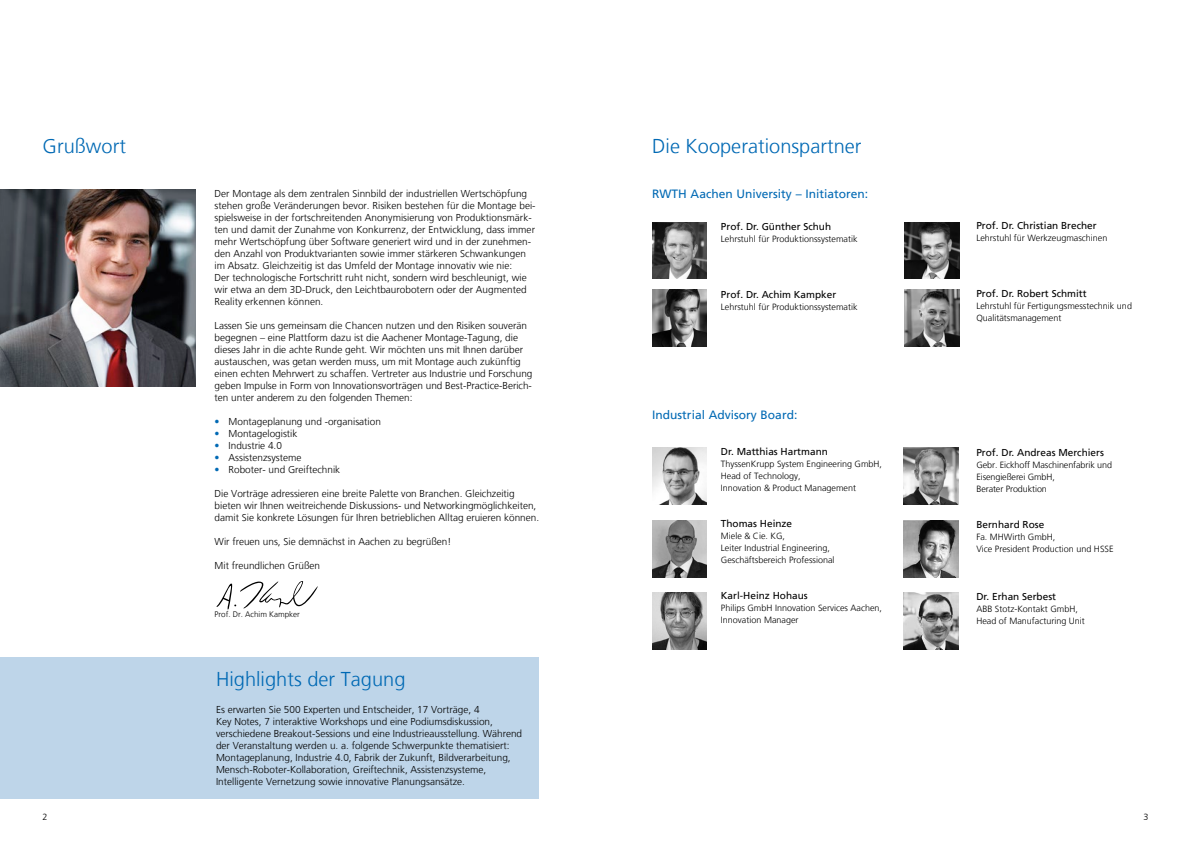
<style>
.page{position:relative;width:1191px;height:842px;background:#fff}
.page>*{position:absolute;margin:0;border:0;box-sizing:border-box;transform-origin:0 0}
.t1{font:300 20px "Frutiger LT";color:#0069b4}
.t2{font:12px "Frutiger LT";color:#0069b4}
.t3{font:300 10px/12px "Frutiger LT";color:#000}
.t4{font:10px "Frutiger LT";color:#000}
.t5{font:300 9px/12px "Frutiger LT";color:#000}
.t6{font:300 8px "Frutiger LT";color:#000}
.s1{color:#0069b4}
</style>
<div class="page">
<div style="left:0;top:658px;width:538px;height:141px;background:#bed5e9"></div>
<img style="left:0;top:189px;width:195px;height:198px">
<svg style="left:216px;top:581px;width:102px;height:29px"></svg>
<img style="left:652px;top:222px;width:54px;height:57px">
<img style="left:904px;top:222px;width:55px;height:57px">
<img style="left:652px;top:447px;width:54px;height:57px">
<img style="left:652px;top:289px;width:54px;height:57px">
<img style="left:652px;top:521px;width:54px;height:56px">
<img style="left:904px;top:521px;width:54px;height:56px">
<img style="left:904px;top:592px;width:54px;height:57px">
<img style="left:904px;top:447px;width:54px;height:57px">
<img style="left:904px;top:289px;width:55px;height:57px">
<img style="left:652px;top:592px;width:54px;height:57px">
<h1 class="t1" style="left:43px;top:135px;width:85px">Grußwort</h1>
<p class="t3" style="left:214px;top:187px;width:322px">Der Montage als dem zentralen Sinnbild der industriellen Wertschöpfung stehen große Veränderungen bevor. Risiken bestehen für die Montage bei&shy;spielsweise in der fortschreitenden Anonymisierung von Produktionsmärk&shy;ten und damit der Zunahme von Konkurrenz, der Entwicklung, dass immer mehr Wertschöpfung über Software generiert wird und in der zunehmen&shy;den Anzahl von Produktvarianten sowie immer stärkeren Schwankungen im Absatz. Gleichzeitig ist das Umfeld der Montage innovativ wie nie:<br>Der technologische Fortschritt ruht nicht, sondern wird beschleunigt, wie wir etwa an dem 3D-Druck, den Leichtbaurobotern oder der Augmented Reality erkennen können.</p>
<p class="t3" style="left:214px;top:319px;width:319px">Lassen Sie uns gemeinsam die Chancen nutzen und den Risiken souverän begegnen – eine Plattform dazu ist die Aachener Montage-Tagung, die dieses Jahr in die achte Runde geht. Wir möchten uns mit Ihnen darüber austauschen, was getan werden muss, um mit Montage auch zukünftig einen echten Mehrwert zu schaffen. Vertreter aus Industrie und Forschung geben Impulse in Form von Innovationsvorträgen und Best-Practice-Berich&shy;ten unter anderem zu den folgenden Themen:</p>
<p class="t3" style="left:214px;top:415px;width:168px"><span class="s1">•</span> Montageplanung und -organisation</p>
<p class="t3" style="left:214px;top:427px;width:84px"><span class="s1">•</span> Montagelogistik</p>
<p class="t3" style="left:214px;top:439px;width:69px"><span class="s1">•</span> Industrie 4.0</p>
<p class="t3" style="left:214px;top:451px;width:88px"><span class="s1">•</span> Assistenzsysteme</p>
<p class="t3" style="left:214px;top:463px;width:127px"><span class="s1">•</span> Roboter- und Greiftechnik</p>
<p class="t3" style="left:214px;top:487px;width:326px">Die Vorträge adressieren eine breite Palette von Branchen. Gleichzeitig bieten wir Ihnen weitreichende Diskussions- und Networkingmöglichkeiten, damit Sie konkrete Lösungen für Ihren betrieblichen Alltag eruieren können.</p>
<p class="t3" style="left:214px;top:535px;width:238px">Wir freuen uns, Sie demnächst in Aachen zu begrüßen!</p>
<p class="t3" style="left:214px;top:559px;width:107px">Mit freundlichen Grüßen</p>
<p class="t6" style="left:214px;top:609px;width:87px">Prof. Dr. Achim Kampker</p>
<h1 class="t1" style="left:216px;top:668px;width:191px">Highlights der Tagung</h1>
<p class="t3" style="left:216px;top:703px;width:308px">Es erwarten Sie 500 Experten und Entscheider, 17 Vorträge, 4<br>Key Notes, 7 interaktive Workshops und eine Podiumsdiskussion, verschiedene Breakout-Sessions und eine Industrieausstellung. Während der Veranstaltung werden u. a. folgende Schwerpunkte thematisiert:<br>Montageplanung, Industrie 4.0, Fabrik der Zukunft, Bildverarbeitung, Mensch-Roboter-Kollaboration, Greiftechnik, Assistenzsysteme, Intelligente Vernetzung sowie innovative Planungsansätze.</p>
<h1 class="t1" style="left:652px;top:135px;width:211px">Die Kooperationspartner</h1>
<p class="t2" style="left:652px;top:187px;width:217px">RWTH Aachen University – Initiatoren:</p>
<p class="t4" style="left:721px;top:220px;width:112px">Prof. Dr. Günther Schuh</p>
<p class="t5" style="left:721px;top:233px;width:138px">Lehrstuhl für Produktionssystematik</p>
<p class="t4" style="left:721px;top:288px;width:117px">Prof. Dr. Achim Kampker</p>
<p class="t5" style="left:721px;top:301px;width:138px">Lehrstuhl für Produktionssystematik</p>
<p class="t2" style="left:652px;top:408px;width:147px">Industrial Advisory Board:</p>
<p class="t4" style="left:721px;top:446px;width:108px">Dr. Matthias Hartmann</p>
<p class="t5" style="left:721px;top:458px;width:163px">ThyssenKrupp System Engineering GmbH,<br>Head of Technology,<br>Innovation &amp; Product Management</p>
<p class="t4" style="left:721px;top:518px;width:73px">Thomas Heinze</p>
<p class="t5" style="left:721px;top:530px;width:115px">Miele &amp; Cie. KG,<br>Leiter Industrial Engineering,<br>Geschäftsbereich Professional</p>
<p class="t4" style="left:721px;top:590px;width:88px">Karl-Heinz Hohaus</p>
<p class="t5" style="left:721px;top:602px;width:163px">Philips GmbH Innovation Services Aachen,<br>Innovation Manager</p>
<p class="t4" style="left:976px;top:220px;width:122px">Prof. Dr. Christian Brecher</p>
<p class="t5" style="left:976px;top:232px;width:133px">Lehrstuhl für Werkzeugmaschinen</p>
<p class="t4" style="left:976px;top:288px;width:112px">Prof. Dr. Robert Schmitt</p>
<p class="t5" style="left:976px;top:300px;width:157px">Lehrstuhl für Fertigungsmesstechnik und<br>Qualitätsmanagement</p>
<p class="t4" style="left:976px;top:446px;width:129px">Prof. Dr. Andreas Merchiers</p>
<p class="t5" style="left:976px;top:459px;width:137px">Gebr. Eickhoff Maschinenfabrik und<br>Eisengießerei GmbH,<br>Berater Produktion</p>
<p class="t4" style="left:976px;top:518px;width:69px">Bernhard Rose</p>
<p class="t5" style="left:976px;top:531px;width:139px">Fa. MHWirth GmbH,<br>Vice President Production und HSSE</p>
<p class="t4" style="left:976px;top:590px;width:81px">Dr. Erhan Serbest</p>
<p class="t5" style="left:976px;top:603px;width:110px">ABB Stotz-Kontakt GmbH,<br>Head of Manufacturing Unit</p>
<p class="t5" style="left:43px;top:811px;width:7px">2</p>
<p class="t5" style="left:1143px;top:811px;width:7px">3</p>
</div>
